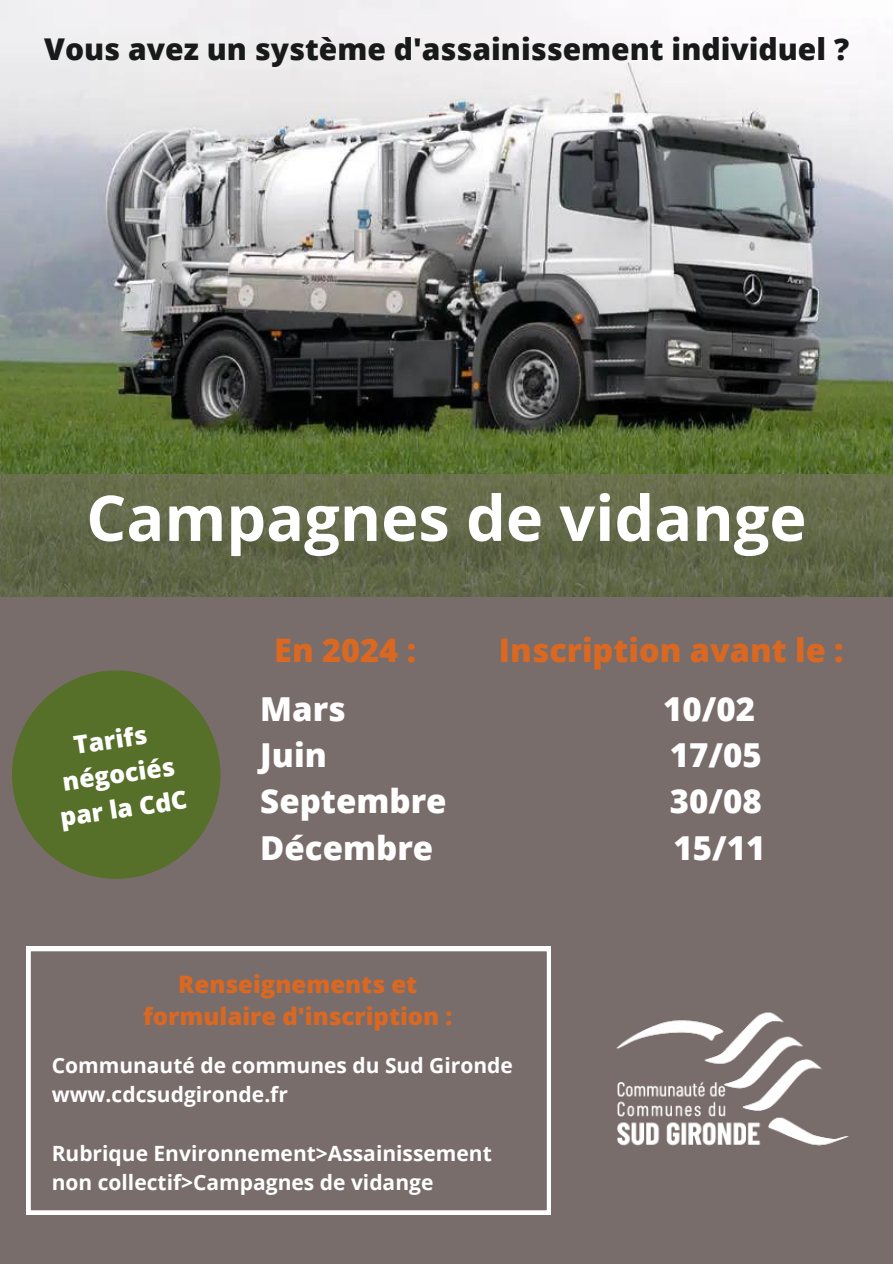
<style>
.page{position:relative;width:893px;height:1264px;background:#fff}
.page>*{position:absolute;margin:0;border:0;box-sizing:border-box;transform-origin:0 0}
.t1{font:700 63px "Open Sans";color:#fff}
.t2{font:800 33px "Open Sans";color:#fff}
.t3{font:800 32.4px "Open Sans";color:#db6821}
.t4{font:800 30px "Open Sans";color:#181919}
.t5{font:800 24.9px/34.8px "Open Sans";color:#fff;text-align:center}
.t6{font:800 24px/32.7px "Open Sans";color:#db6821;text-align:center}
.t7{font:700 21px/29.2px "Open Sans";color:#fff}
</style>
<div class="page">
<div style="left:0;top:0;width:892px;height:1263px;background:#796d6b"></div>
<img style="left:0;top:0;width:892px;height:597px">
<svg style="left:26px;top:946px;width:525px;height:268px"></svg>
<img style="left:616px;top:1012px;width:233px;height:134px">
<div style="left:12px;top:670px;width:208px;height:208px;background:#566f29;border-radius:50%"></div>
<p class="t4" style="left:44px;top:28px;width:806px">Vous avez un système d'assainissement individuel ?</p>
<h2 class="t1" style="left:86px;top:473px;width:721px">Campagnes de vidange</h2>
<h2 class="t5" style="left:48px;top:730px;width:129px;rotate:-8deg">Tarifs négociés par la CdC</h2>
<h3 class="t3" style="left:499px;top:627px;width:346px">Inscription avant le :</h3>
<h1 class="t3" style="left:274px;top:627px;width:143px">En 2024 :</h1>
<h2 class="t2" style="left:260px;top:686px;width:87px">Mars</h2>
<h2 class="t2" style="left:663px;top:686px;width:93px">10/02</h2>
<h2 class="t2" style="left:260px;top:732px;width:68px">Juin</h2>
<h2 class="t2" style="left:670px;top:732px;width:93px">17/05</h2>
<h2 class="t2" style="left:260px;top:778px;width:188px">Septembre</h2>
<h2 class="t2" style="left:669px;top:778px;width:93px">30/08</h2>
<h2 class="t2" style="left:260px;top:824px;width:174px">Décembre</h2>
<h2 class="t2" style="left:673px;top:824px;width:93px">15/11</h2>
<h2 class="t6" style="left:143px;top:967px;width:311px">Renseignements et formulaire d'inscription :</h2>
<p class="t7" style="left:52px;top:1050px;width:462px">Communauté de communes du Sud Gironde www.cdcsudgironde.fr</p>
<p class="t7" style="left:52px;top:1137px;width:441px">Rubrique Environnement&gt;Assainissement non collectif&gt;Campagnes de vidange</p>
</div>
